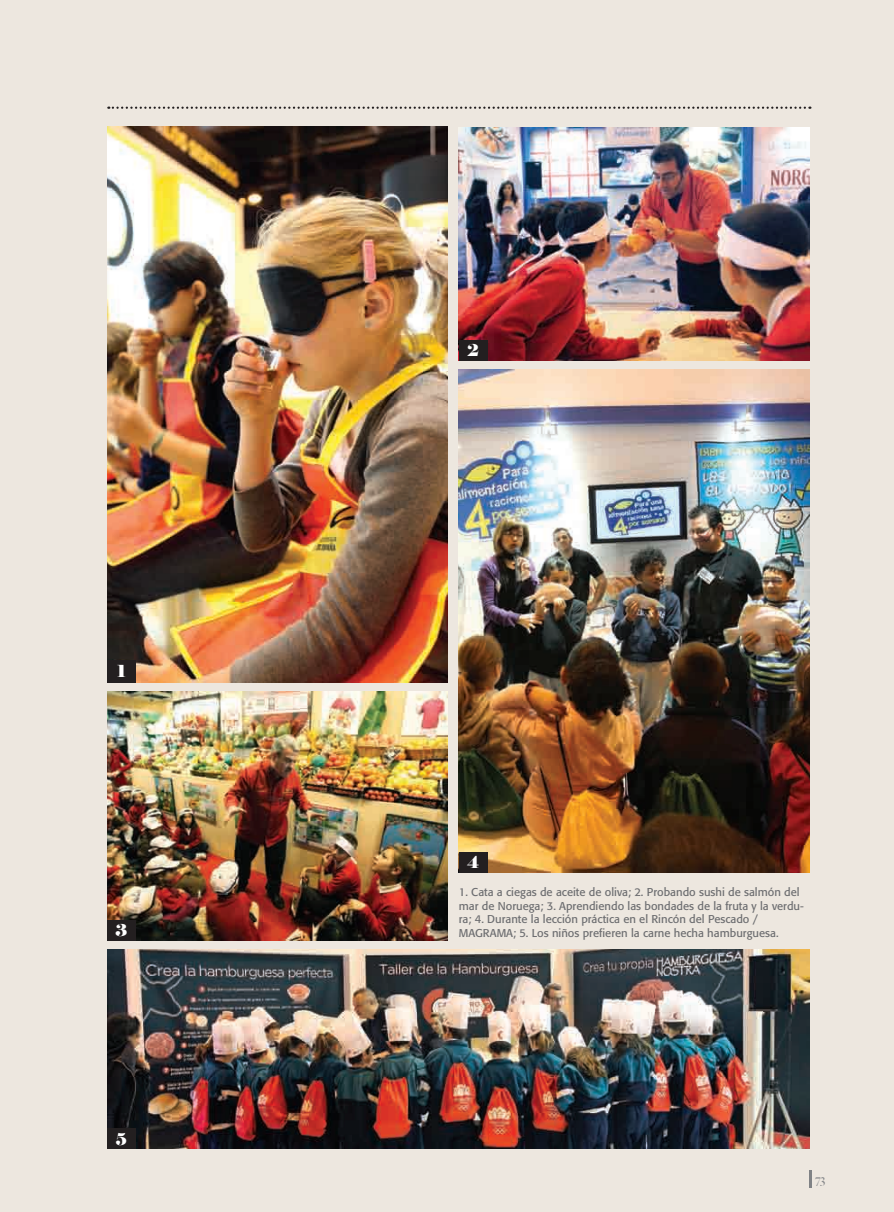
<style>
.page{position:relative;width:894px;height:1212px;background:#fff}
.page>*{position:absolute;margin:0;border:0;box-sizing:border-box;transform-origin:0 0}
.t1{font:16.5px "Elephant";color:#fff}
.t2{font:500 12px "Big Caslon";color:#808285}
.t3{font:11.25px/13.5px "Formata";color:#6c6d70}
</style>
<div class="page">
<div style="left:0;top:0;width:893px;height:1212px;background:#ede7df"></div>
<svg style="left:809px;top:1170px;width:2px;height:18px"></svg>
<svg style="left:108px;top:107px;width:702px;height:2px"></svg>
<img style="left:107px;top:127px;width:340px;height:556px">
<img style="left:107px;top:692px;width:340px;height:248px">
<img style="left:107px;top:949px;width:702px;height:200px">
<img style="left:458px;top:127px;width:351px;height:234px">
<img style="left:458px;top:369px;width:351px;height:503px">
<div style="left:107px;top:661px;width:29px;height:22px;background:#231f20"></div>
<div style="left:458px;top:341px;width:29px;height:20px;background:#231f20"></div>
<div style="left:458px;top:852px;width:29px;height:20px;background:#231f20"></div>
<div style="left:107px;top:920px;width:29px;height:20px;background:#231f20"></div>
<div style="left:107px;top:1129px;width:29px;height:20px;background:#231f20"></div>
<h1 class="t1" style="left:117px;top:660px;width:10px">1</h1>
<h1 class="t1" style="left:115px;top:920px;width:13px">3</h1>
<h1 class="t1" style="left:116px;top:1128px;width:13px">5</h1>
<h1 class="t1" style="left:467px;top:340px;width:14px">2</h1>
<h1 class="t1" style="left:467px;top:852px;width:13px">4</h1>
<p class="t3" style="left:458px;top:886px;width:346px">1. Cata a ciegas de aceite de oliva; 2. Probando sushi de salmón del mar de Noruega; 3. Aprendiendo las bondades de la fruta y la verdu&shy;ra; 4. Durante la lección práctica en el Rincón del Pescado / MAGRAMA; 5. Los niños prefieren la carne hecha hamburguesa.</p>
<p class="t2" style="left:814px;top:1171px;width:12px">73</p>
</div>
